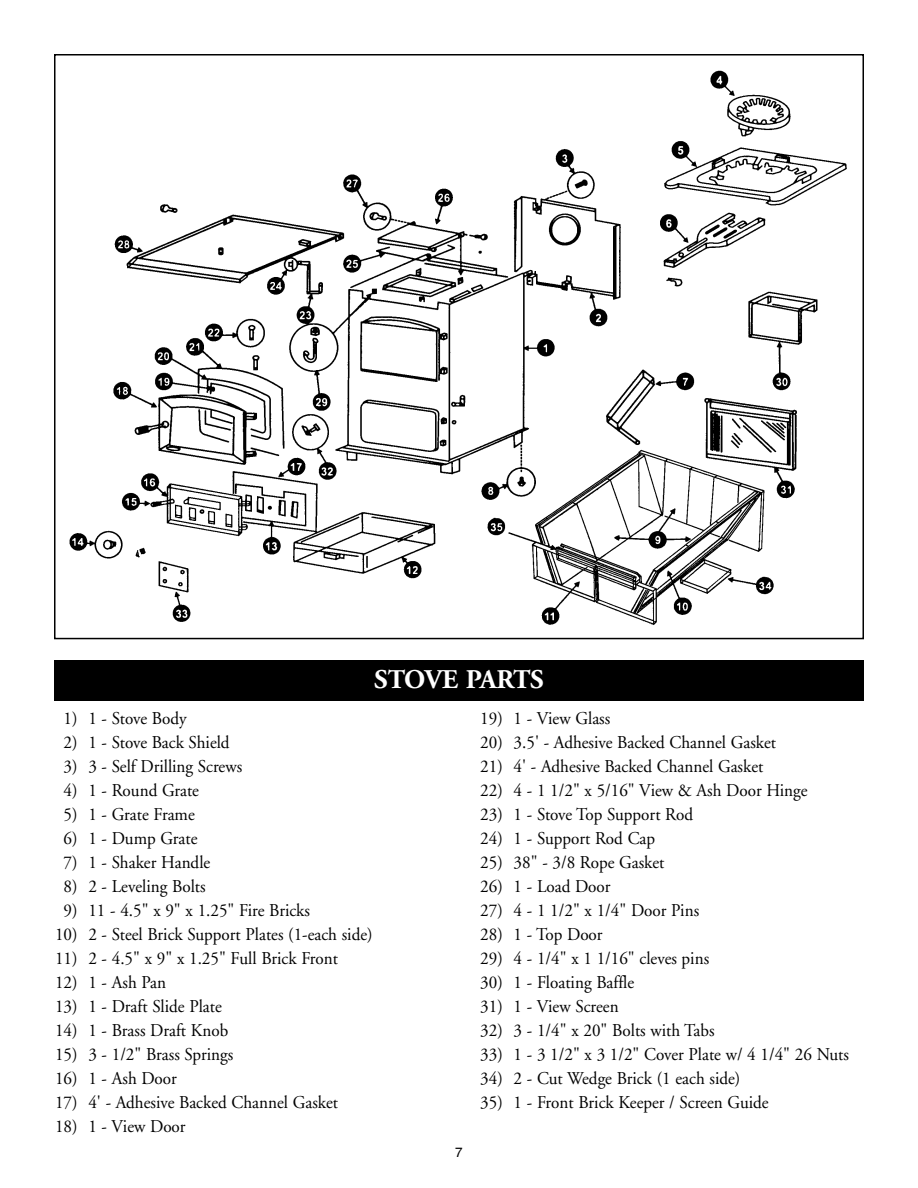
<style>
.page{position:relative;width:918px;height:1188px;background:#fff}
.page>*{position:absolute;margin:0;border:0;box-sizing:border-box;transform-origin:0 0}
.t1{font:700 27px "Adobe Garamond";letter-spacing:-.02em;color:#fff}
.t2{font:18px "Adobe Garamond";color:#000;scale:.95 1}
.t3{font:13.5px "Helvetica";color:#000}
</style>
<div class="page">
<div style="left:54px;top:660px;width:810px;height:40px;background:#000"></div>
<img style="left:69px;top:70px;width:778px;height:555px">
<h1 class="t1" style="left:374px;top:669px;width:171px">STOVE PARTS</h1>
<p class="t2" style="left:64px;top:711px;width:131px">1) 1 - Stove Body</p>
<p class="t2" style="left:64px;top:735px;width:176px">2) 1 - Stove Back Shield</p>
<p class="t2" style="left:64px;top:759px;width:190px">3) 3 - Self Drilling Screws</p>
<p class="t2" style="left:64px;top:783px;width:144px">4) 1 - Round Grate</p>
<p class="t2" style="left:64px;top:807px;width:140px">5) 1 - Grate Frame</p>
<p class="t2" style="left:64px;top:831px;width:142px">6) 1 - Dump Grate</p>
<p class="t2" style="left:64px;top:855px;width:156px">7) 1 - Shaker Handle</p>
<p class="t2" style="left:64px;top:879px;width:151px">8) 2 - Leveling Bolts</p>
<p class="t2" style="left:64px;top:903px;width:261px">9) 11 - 4.5" x 9" x 1.25" Fire Bricks</p>
<p class="t2" style="left:55px;top:927px;width:336px">10) 2 - Steel Brick Support Plates (1-each side)</p>
<p class="t2" style="left:55px;top:951px;width:299px">11) 2 - 4.5" x 9" x 1.25" Full Brick Front</p>
<p class="t2" style="left:55px;top:975px;width:118px">12) 1 - Ash Pan</p>
<p class="t2" style="left:55px;top:999px;width:177px">13) 1 - Draft Slide Plate</p>
<p class="t2" style="left:55px;top:1023px;width:184px">14) 1 - Brass Draft Knob</p>
<p class="t2" style="left:55px;top:1047px;width:189px">15) 3 - 1/2" Brass Springs</p>
<p class="t2" style="left:55px;top:1071px;width:130px">16) 1 - Ash Door</p>
<p class="t2" style="left:55px;top:1095px;width:300px">17) 4' - Adhesive Backed Channel Gasket</p>
<p class="t2" style="left:55px;top:1119px;width:139px">18) 1 - View Door</p>
<p class="t3" style="left:455px;top:1148px;width:9px">7</p>
<p class="t2" style="left:480px;top:711px;width:138px">19) 1 - View Glass</p>
<p class="t2" style="left:480px;top:735px;width:313px">20) 3.5' - Adhesive Backed Channel Gasket</p>
<p class="t2" style="left:480px;top:759px;width:300px">21) 4' - Adhesive Backed Channel Gasket</p>
<p class="t2" style="left:480px;top:783px;width:346px">22) 4 - 1 1/2" x 5/16" View &amp; Ash Door Hinge</p>
<p class="t2" style="left:480px;top:807px;width:226px">23) 1 - Stove Top Support Rod</p>
<p class="t2" style="left:480px;top:831px;width:186px">24) 1 - Support Rod Cap</p>
<p class="t2" style="left:480px;top:855px;width:195px">25) 38" - 3/8 Rope Gasket</p>
<p class="t2" style="left:480px;top:879px;width:139px">26) 1 - Load Door</p>
<p class="t2" style="left:480px;top:903px;width:232px">27) 4 - 1 1/2" x 1/4" Door Pins</p>
<p class="t2" style="left:480px;top:927px;width:130px">28) 1 - Top Door</p>
<p class="t2" style="left:480px;top:951px;width:242px">29) 4 - 1/4" x 1 1/16" cleves pins</p>
<p class="t2" style="left:480px;top:975px;width:164px">30) 1 - Floating Baffle</p>
<p class="t2" style="left:480px;top:999px;width:147px">31) 1 - View Screen</p>
<p class="t2" style="left:480px;top:1023px;width:248px">32) 3 - 1/4" x 20" Bolts with Tabs</p>
<p class="t2" style="left:480px;top:1047px;width:390px">33) 1 - 3 1/2" x 3 1/2" Cover Plate w/ 4 1/4" 26 Nuts</p>
<p class="t2" style="left:480px;top:1071px;width:275px">34) 2 - Cut Wedge Brick (1 each side)</p>
<p class="t2" style="left:480px;top:1095px;width:305px">35) 1 - Front Brick Keeper / Screen Guide</p>
</div>
